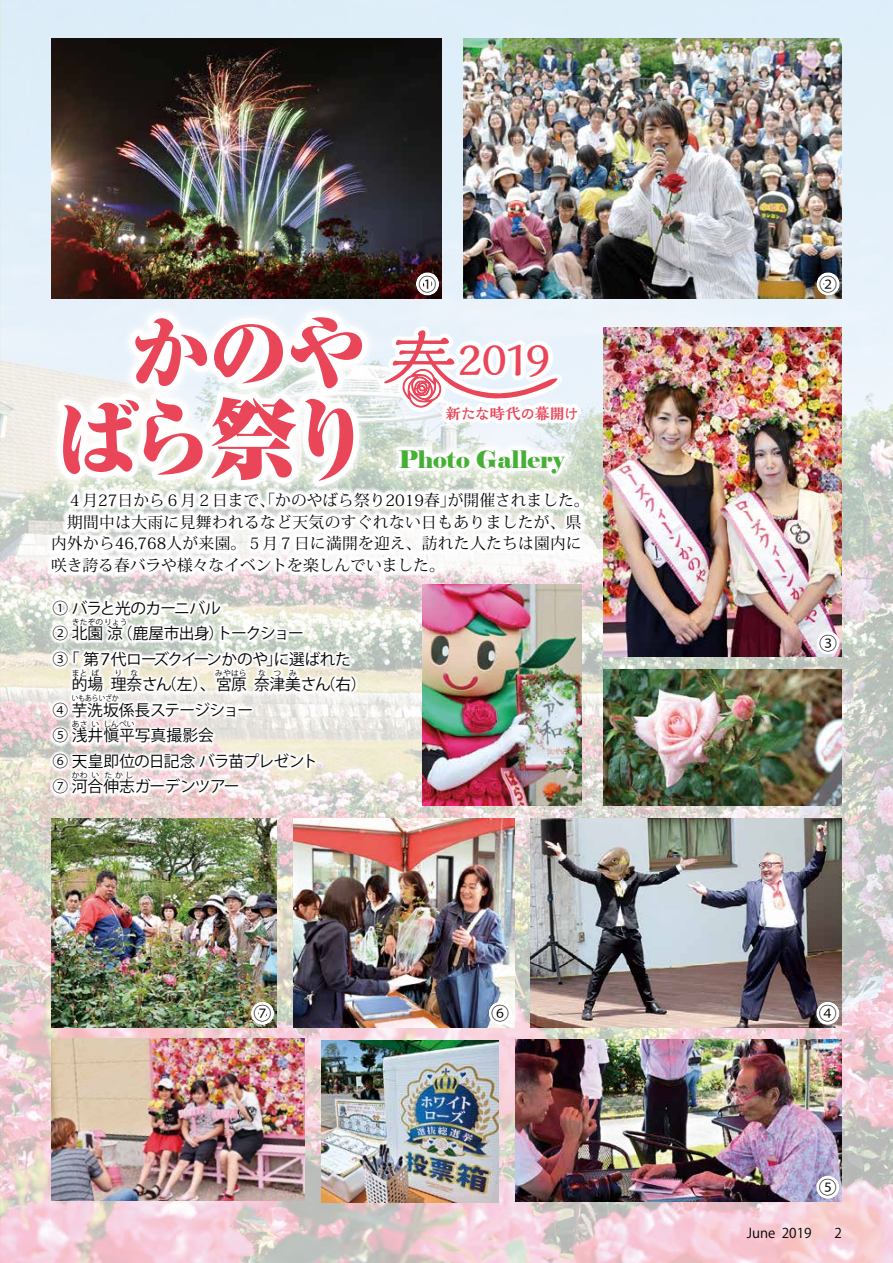
<style>
.page{position:relative;width:893px;height:1263px;background:#fff}
.page>*{position:absolute;margin:0;border:0;box-sizing:border-box;transform-origin:0 0}
.t1{font:900 86.4px "Ryumin Pro";color:#e9465a}
.t2{font:900 80.4px "Ryumin Pro";color:#e9465a}
.t3{font:700 43.05px "Kaimin Tu Std";color:#e9465a}
.t4{font:24px "Elephant";letter-spacing:-.005em;color:#45b035}
.t5{font:18px "Koz Go Pro";color:#000}
.t6{font:15.75px/21.8px "Koz Min Pro";color:#000}
.t7{font:15.75px/25.5px "Koz Go Pro";letter-spacing:-.035em;color:#000}
.t8{font:15.75px "Koz Go Pro";letter-spacing:-.015em;color:#000}
.t9{font:15.75px "Koz Go Pro";color:#000}
.t10{font:800 15.15px "Kaimin Tu Std";letter-spacing:-.03em;color:#e9465a}
.t11{font:13.5px "Koz Go Pro";color:#000}
.t12{font:7.8px "Koz Go Pro";color:#000}
.t13{font:7.8px "Koz Go Pro";color:#000;scale:.85 1}
</style>
<div class="page">
<img style="left:0;top:0;width:893px;height:1263px">
<img style="left:51px;top:39px;width:390px;height:231px">
<img style="left:604px;top:327px;width:238px;height:330px">
<img style="left:51px;top:1039px;width:254px;height:162px">
<img style="left:322px;top:1041px;width:177px;height:162px">
<img style="left:604px;top:670px;width:238px;height:136px">
<svg style="left:48px;top:640px;width:311px;height:158px"></svg>
<img style="left:463px;top:38px;width:379px;height:260px">
<svg style="left:814px;top:270px;width:28px;height:28px"></svg>
<svg style="left:814px;top:628px;width:28px;height:29px"></svg>
<img style="left:530px;top:818px;width:312px;height:209px">
<svg style="left:813px;top:987px;width:29px;height:41px"></svg>
<img style="left:516px;top:1039px;width:326px;height:162px">
<svg style="left:813px;top:1173px;width:29px;height:28px"></svg>
<img style="left:293px;top:818px;width:221px;height:209px">
<svg style="left:486px;top:999px;width:29px;height:30px"></svg>
<img style="left:51px;top:818px;width:225px;height:209px">
<svg style="left:248px;top:999px;width:29px;height:29px"></svg>
<svg style="left:35px;top:270px;width:550px;height:370px"></svg>
<img style="left:423px;top:584px;width:159px;height:222px">
<h2 class="t2" style="left:130px;top:289px;width:238px">かのや</h2>
<h1 class="t1" style="left:53px;top:370px;width:322px">ばら祭り</h1>
<p class="t5" style="left:419px;top:272px;width:19px">①</p>
<p class="t5" style="left:819px;top:272px;width:19px">②</p>
<h3 class="t3" style="left:457px;top:329px;width:95px">2019</h3>
<p class="t10" style="left:446px;top:403px;width:135px">新たな時代の幕開け</p>
<h3 class="t4" style="left:399px;top:444px;width:168px">Photo Gallery</h3>
<p class="t6" style="left:51px;top:489px;width:540px;text-indent:16px">４月27日から６月２日まで、「かのやばら祭り2019春」が開催されました。　期間中は大雨に見舞われるなど天気のすぐれない日もありましたが、県内外から46,768人が来園。５月７日に満開を迎え、訪れた人たちは園内に咲き誇る春バラや様々なイベントを楽しんでいました。</p>
<p class="t7" style="left:52px;top:596px;width:170px">① バラと光のカーニバル<br>② 北園涼</p>
<p class="t12" style="left:72px;top:617px;width:57px">きたぞのりょう</p>
<p class="t7" style="left:52px;top:621px;width:300px;text-indent:64px">（鹿屋市出身）トークショー<br>③ 「 第７代ローズクイーンかのや」に選ばれた　 的場</p>
<p class="t12" style="left:72px;top:668px;width:17px">まと</p>
<p class="t12" style="left:92px;top:668px;width:9px">ば</p>
<p class="t12" style="left:115px;top:668px;width:25px">り な</p>
<p class="t12" style="left:215px;top:668px;width:33px">みやはら</p>
<p class="t12" style="left:258px;top:668px;width:41px">なつみ</p>
<p class="t7" style="left:52px;top:698px;width:202px">④ 芋洗坂係長ステージショー</p>
<p class="t8" style="left:111px;top:674px;width:257px">理奈さん（左）、宮原 奈津美さん（右）</p>
<p class="t13" style="left:72px;top:693px;width:57px">いもあらいざか</p>
<p class="t9" style="left:52px;top:725px;width:163px">⑤ 浅井愼平写真撮影会</p>
<p class="t12" style="left:72px;top:719px;width:17px">あさ</p>
<p class="t12" style="left:92px;top:719px;width:9px">い</p>
<p class="t12" style="left:103px;top:719px;width:33px">しんぺい</p>
<p class="t7" style="left:52px;top:749px;width:267px">⑥ 天皇即位の日記念 バラ苗プレゼント<br>⑦ 河合伸志ガーデンツアー</p>
<p class="t12" style="left:72px;top:770px;width:17px">かわ</p>
<p class="t12" style="left:92px;top:770px;width:9px">い</p>
<p class="t12" style="left:105px;top:770px;width:30px">たかし</p>
<p class="t5" style="left:254px;top:1002px;width:19px">⑦</p>
<p class="t5" style="left:491px;top:1002px;width:19px">⑥</p>
<p class="t5" style="left:819px;top:631px;width:19px">③</p>
<p class="t5" style="left:819px;top:1002px;width:19px">④</p>
<p class="t5" style="left:819px;top:1176px;width:19px">⑤</p>
<p class="t11" style="left:747px;top:1224px;width:97px">June 2019 　 2</p>
</div>
